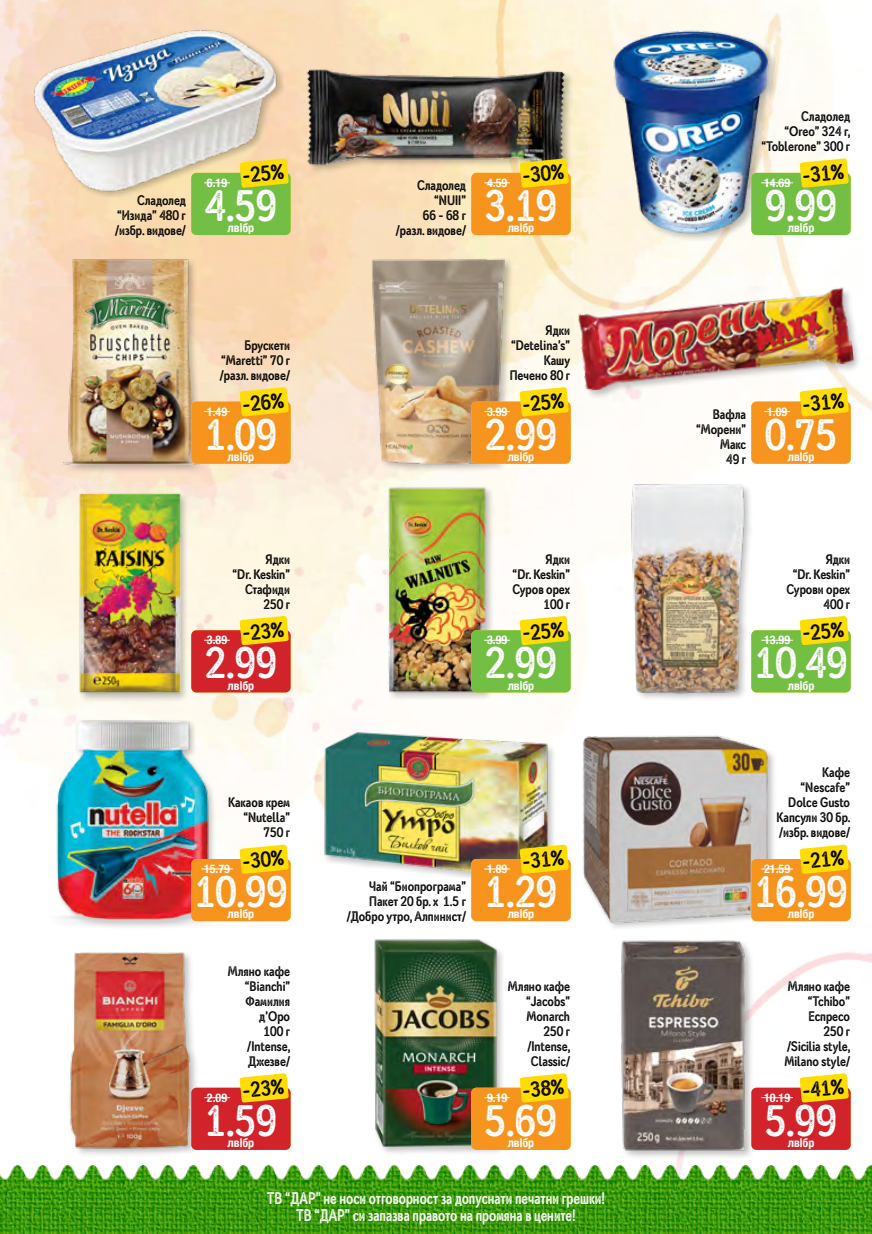
<style>
.page{position:relative;width:872px;height:1234px;background:#fff}
.page>*{position:absolute;margin:0;border:0;box-sizing:border-box;transform-origin:0 0}
.t1{font:700 condensed 43.2px "Mozzart Rough";color:#fff}
.t2{font:700 condensed 21px "Mozzart Rough";color:#000}
.t3{font:700 condensed 16.5px/16.5px "Mozzart Rough";color:#fff;text-align:center;scale:.91 1}
.t4{font:700 condensed 13.5px/15px "Mozzart Rough";color:#000;text-align:right}
.t5{font:700 condensed 12px "Helvetica Neue";color:#fff}
</style>
<div class="page">
<img style="left:0;top:0;width:872px;height:1165px">
<img style="left:0;top:1165px;width:872px;height:68px">
<div style="left:576px;top:287px;width:286px;height:112px;background:#000;opacity:.25"></div>
<img style="left:578px;top:286px;width:276px;height:105px">
<svg style="left:751px;top:387px;width:99px;height:76px;background:#f9ac33"></svg>
<div style="left:613px;top:29px;width:165px;height:213px;background:#000;opacity:.25"></div>
<img style="left:607px;top:26px;width:168px;height:213px">
<svg style="left:751px;top:158px;width:99px;height:77px;background:#98ca4d"></svg>
<div style="left:62px;top:258px;width:147px;height:216px;background:#000;opacity:.25"></div>
<img style="left:64px;top:254px;width:135px;height:214px">
<svg style="left:191px;top:387px;width:100px;height:76px;background:#f7a82d"></svg>
<img style="left:372px;top:480px;width:132px;height:217px">
<svg style="left:471px;top:615px;width:99px;height:77px;background:#97c74a"></svg>
<div style="left:630px;top:483px;width:124px;height:218px;background:#000;opacity:.25"></div>
<img style="left:626px;top:482px;width:121px;height:213px">
<svg style="left:751px;top:615px;width:99px;height:77px;background:#9acb51"></svg>
<img style="left:70px;top:486px;width:122px;height:213px">
<svg style="left:191px;top:615px;width:100px;height:77px;background:#de5b3b"></svg>
<div style="left:370px;top:257px;width:145px;height:216px;background:#000;opacity:.25"></div>
<img style="left:368px;top:254px;width:139px;height:214px">
<svg style="left:471px;top:387px;width:99px;height:76px;background:#f4a429"></svg>
<div style="left:582px;top:733px;width:195px;height:197px;background:#000;opacity:.25"></div>
<img style="left:574px;top:731px;width:202px;height:195px">
<svg style="left:751px;top:844px;width:99px;height:77px;background:#f6aa33"></svg>
<div style="left:68px;top:950px;width:131px;height:207px;background:#000;opacity:.25"></div>
<img style="left:65px;top:945px;width:130px;height:207px">
<svg style="left:191px;top:1072px;width:100px;height:77px;background:#de5d3f"></svg>
<div style="left:49px;top:718px;width:172px;height:213px;background:#000;opacity:.25"></div>
<img style="left:51px;top:711px;width:160px;height:214px">
<svg style="left:191px;top:844px;width:100px;height:77px;background:#f7a62f"></svg>
<div style="left:373px;top:937px;width:132px;height:218px;background:#000;opacity:.25"></div>
<img style="left:373px;top:935px;width:126px;height:214px">
<svg style="left:471px;top:1072px;width:99px;height:77px;background:#eca32b"></svg>
<div style="left:620px;top:939px;width:134px;height:220px;background:#000;opacity:.25"></div>
<img style="left:611px;top:936px;width:144px;height:218px">
<svg style="left:751px;top:1072px;width:99px;height:77px;background:#df5d3f"></svg>
<div style="left:33px;top:27px;width:253px;height:172px;background:#000;opacity:.25"></div>
<img style="left:31px;top:27px;width:250px;height:167px">
<svg style="left:191px;top:158px;width:100px;height:77px;background:#98c746"></svg>
<div style="left:305px;top:68px;width:269px;height:108px;background:#000;opacity:.25"></div>
<img style="left:301px;top:64px;width:269px;height:108px">
<svg style="left:471px;top:158px;width:99px;height:77px;background:#f5a62a"></svg>
<div style="left:323px;top:730px;width:234px;height:156px;background:#000;opacity:.25"></div>
<img style="left:320px;top:729px;width:232px;height:151px">
<svg style="left:471px;top:844px;width:99px;height:77px;background:#e6971f"></svg>
<p class="t4" style="left:115px;top:193px;width:72px;text-align:justify;text-indent:22px">Сладолед “Изида” 480 г /избр. видове/</p>
<h2 class="t2" style="left:241px;top:163px;width:43px;rotate:-5deg">-25%</h2>
<p class="t5" style="left:207px;top:172px;width:22px">6.19</p>
<h1 class="t1" style="left:205px;top:180px;width:74px">4.59</h1>
<p class="t5" style="left:228px;top:218px;width:28px">лв|бр</p>
<p class="t4" style="left:220px;top:338px;width:72px;text-align:justify;text-indent:25px">Брускети “Maretti” 70 г /разл. видове/</p>
<h2 class="t2" style="left:241px;top:391px;width:43px;rotate:-5deg">-26%</h2>
<p class="t5" style="left:207px;top:401px;width:22px">1.49</p>
<h1 class="t1" style="left:205px;top:408px;width:74px">1.09</h1>
<p class="t5" style="left:228px;top:446px;width:28px">лв|бр</p>
<p class="t4" style="left:233px;top:551px;width:59px">Ядки<br>“Dr. Keskin”<br>Стафиди<br>250 г</p>
<h2 class="t2" style="left:241px;top:620px;width:43px;rotate:-5deg">-23%</h2>
<p class="t5" style="left:207px;top:630px;width:22px">3.89</p>
<h1 class="t1" style="left:205px;top:637px;width:74px">2.99</h1>
<p class="t5" style="left:228px;top:675px;width:28px">лв|бр</p>
<p class="t4" style="left:396px;top:178px;width:72px">Сладолед “NUII”<br>66 - 68 г /разл. видове/</p>
<h2 class="t2" style="left:521px;top:163px;width:43px;rotate:-5deg">-30%</h2>
<p class="t5" style="left:487px;top:172px;width:22px">4.59</p>
<h1 class="t1" style="left:485px;top:180px;width:74px">3.19</h1>
<p class="t5" style="left:507px;top:218px;width:28px">лв|бр</p>
<p class="t4" style="left:510px;top:323px;width:62px">Ядки “Detelina’s”<br>Кашу<br>Печено 80 г</p>
<h2 class="t2" style="left:521px;top:391px;width:43px;rotate:-5deg">-25%</h2>
<p class="t5" style="left:487px;top:401px;width:22px">3.99</p>
<h1 class="t1" style="left:485px;top:408px;width:74px">2.99</h1>
<p class="t5" style="left:507px;top:446px;width:28px">лв|бр</p>
<p class="t4" style="left:512px;top:551px;width:59px">Ядки<br>“Dr. Keskin”<br>Суров орех<br>100 г</p>
<h2 class="t2" style="left:521px;top:620px;width:43px;rotate:-5deg">-25%</h2>
<p class="t5" style="left:487px;top:630px;width:22px">3.99</p>
<h1 class="t1" style="left:485px;top:637px;width:74px">2.99</h1>
<p class="t5" style="left:507px;top:675px;width:28px">лв|бр</p>
<p class="t4" style="left:228px;top:795px;width:63px">Какаов крем “Nutella”<br>750 г</p>
<h2 class="t2" style="left:241px;top:849px;width:43px;rotate:-5deg">-30%</h2>
<p class="t5" style="left:204px;top:858px;width:27px">15.79</p>
<h1 class="t1" style="left:194px;top:865px;width:95px">10.99</h1>
<p class="t5" style="left:228px;top:903px;width:28px">лв|бр</p>
<p class="t4" style="left:347px;top:878px;width:121px">Чай “Биопрограма”<br>Пакет 20 бр. х 1.5 г /Добро утро, Алпинист/</p>
<h2 class="t2" style="left:521px;top:849px;width:43px;rotate:-5deg">-31%</h2>
<p class="t5" style="left:487px;top:858px;width:22px">1.89</p>
<h1 class="t1" style="left:485px;top:865px;width:74px">1.29</h1>
<p class="t5" style="left:507px;top:903px;width:28px">лв|бр</p>
<p class="t4" style="left:228px;top:963px;width:64px">Мляно кафе “Bianchi”<br>Фамилия д’Оро<br>100 г /Intense,<br>Джезве/</p>
<p class="t4" style="left:508px;top:978px;width:64px">Мляно кафе “Jacobs”<br>Monarch<br>250 г /Intense,<br>Classic/</p>
<h2 class="t2" style="left:241px;top:1077px;width:43px;rotate:-5deg">-23%</h2>
<p class="t5" style="left:207px;top:1087px;width:22px">2.09</p>
<h1 class="t1" style="left:205px;top:1094px;width:74px">1.59</h1>
<p class="t5" style="left:228px;top:1132px;width:28px">лв|бр</p>
<h2 class="t2" style="left:521px;top:1077px;width:43px;rotate:-5deg">-38%</h2>
<p class="t5" style="left:487px;top:1087px;width:22px">9.19</p>
<h1 class="t1" style="left:485px;top:1094px;width:74px">5.69</h1>
<p class="t5" style="left:507px;top:1132px;width:28px">лв|бр</p>
<p class="t3" style="left:267px;top:1190px;width:373px">ТВ “ДАР” не носи отговорност за допуснати печатни грешки!<br>ТВ “ДАР” си запазва правото на промяна в цените!</p>
<p class="t4" style="left:761px;top:109px;width:91px">Сладолед<br>“Oreo” 324 г, “Toblerone” 300 г</p>
<h2 class="t2" style="left:801px;top:163px;width:43px;rotate:-5deg">-31%</h2>
<p class="t5" style="left:764px;top:172px;width:27px">14.69</p>
<h1 class="t1" style="left:765px;top:180px;width:74px">9.99</h1>
<p class="t5" style="left:787px;top:218px;width:28px">лв|бр</p>
<p class="t4" style="left:696px;top:406px;width:51px">Вафла “Морени”<br>Макс<br>49 г</p>
<h2 class="t2" style="left:801px;top:391px;width:43px;rotate:-5deg">-31%</h2>
<p class="t5" style="left:767px;top:401px;width:22px">1.09</p>
<h1 class="t1" style="left:765px;top:408px;width:74px">0.75</h1>
<p class="t5" style="left:787px;top:446px;width:28px">лв|бр</p>
<p class="t4" style="left:786px;top:551px;width:65px">Ядки<br>“Dr. Keskin”<br>Сурови орех<br>400 г</p>
<h2 class="t2" style="left:801px;top:620px;width:43px;rotate:-5deg">-25%</h2>
<p class="t5" style="left:764px;top:630px;width:27px">13.99</p>
<h1 class="t1" style="left:754px;top:637px;width:95px">10.49</h1>
<p class="t5" style="left:787px;top:675px;width:28px">лв|бр</p>
<p class="t4" style="left:776px;top:765px;width:76px">Кафе “Nescafe”<br>Dolce Gusto<br>Капсули 30 бр. /избр. видове/</p>
<h2 class="t2" style="left:801px;top:849px;width:43px;rotate:-5deg">-21%</h2>
<p class="t5" style="left:764px;top:858px;width:27px">21.59</p>
<h1 class="t1" style="left:754px;top:865px;width:95px">16.99</h1>
<p class="t5" style="left:787px;top:903px;width:28px">лв|бр</p>
<p class="t4" style="left:784px;top:978px;width:68px">Мляно кафе “Tchibo”<br>Еспресо<br>250 г<br>/Sicilia style,<br>Milano style/</p>
<h2 class="t2" style="left:801px;top:1077px;width:43px;rotate:-5deg">-41%</h2>
<p class="t5" style="left:764px;top:1087px;width:27px">10.19</p>
<h1 class="t1" style="left:765px;top:1094px;width:74px">5.99</h1>
<p class="t5" style="left:787px;top:1132px;width:28px">лв|бр</p>
</div>
